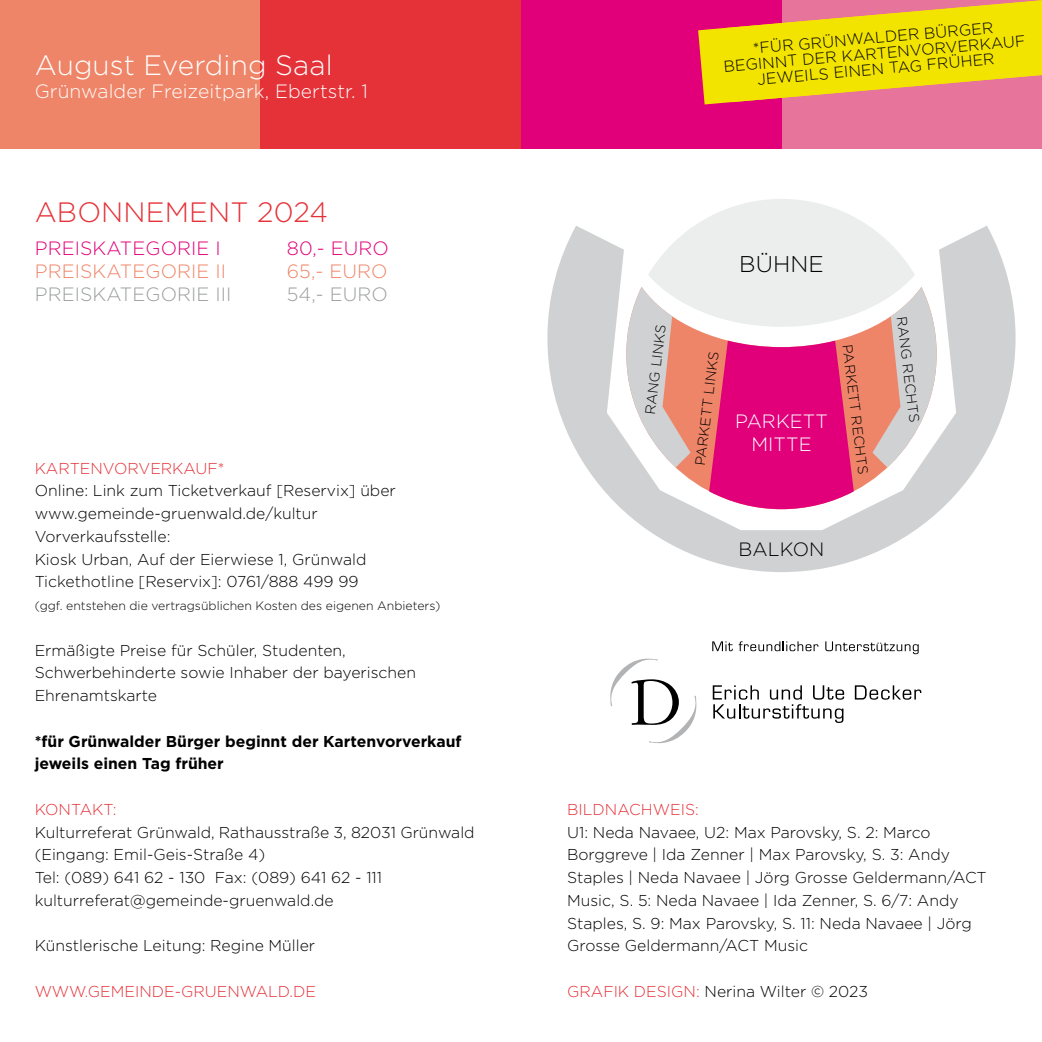
<style>
.page{position:relative;width:1042px;height:1042px;background:#fff}
.page>*{position:absolute;margin:0;border:0;box-sizing:border-box;transform-origin:0 0}
.t1{font:300 28px "Gotham";letter-spacing:.005em;color:#fff}
.t2{font:300 28px "Gotham";color:#e53138}
.t3{font:300 22.75px "Gotham";color:#000}
.t4{font:300 19.25px "Gotham";letter-spacing:.005em;color:#fff}
.t5{font:300 19.25px "Gotham";color:#9c9e9f}
.t6{font:300 19.25px "Gotham";color:#ef8568}
.t7{font:300 19.25px "Gotham";color:#e2007a}
.t8{font:300 19.25px "Gotham";color:#000}
.t9{font:300 15.75px/22.8px "Gotham";color:#000}
.t10{font:300 15.75px "Gotham";color:#e53138}
.t11{font:700 15.75px/22.8px "Gotham";color:#000}
.t12{font:300 14px "Gotham";color:#000}
.t13{font:300 12.25px "Gotham";color:#000}
.s1{color:#e53138}
</style>
<div class="page">
<div style="left:0;top:0;width:260px;height:149px;background:#ef8568"></div>
<div style="left:781px;top:0;width:261px;height:149px;background:#e7759b"></div>
<div style="left:260px;top:0;width:261px;height:149px;background:#e53138"></div>
<div style="left:521px;top:0;width:260px;height:149px;background:#e2007a"></div>
<svg style="left:712px;top:641px;width:106px;height:10px"></svg>
<svg style="left:825px;top:641px;width:93px;height:13px"></svg>
<svg style="left:713px;top:685px;width:131px;height:38px"></svg>
<svg style="left:855px;top:685px;width:66px;height:14px"></svg>
<svg style="left:610px;top:658px;width:87px;height:86px"></svg>
<svg style="left:695px;top:199px;width:173px;height:27px"></svg>
<svg style="left:547px;top:226px;width:468px;height:346px"></svg>
<svg style="left:698px;top:0;width:344px;height:104px"></svg>
<h1 class="t1" style="left:35px;top:49px;width:299px">August Everding Saal</h1>
<p class="t4" style="left:35px;top:80px;width:335px">Grünwalder Freizeitpark, Ebertstr. 1</p>
<h1 class="t2" style="left:35px;top:197px;width:132px">Abonneme</h1>
<h1 class="t2" style="left:208px;top:197px;width:121px">nt 2024</h1>
<p class="t7" style="left:35px;top:238px;width:60px">Preiskategor</p>
<p class="t7" style="left:191px;top:238px;width:28px">ie I</p>
<p class="t7" style="left:287px;top:238px;width:72px">80,- Euro</p>
<p class="t6" style="left:35px;top:261px;width:60px">Preiskategor</p>
<p class="t6" style="left:191px;top:261px;width:29px">ie II</p>
<p class="t6" style="left:287px;top:261px;width:71px">65,- Euro</p>
<p class="t5" style="left:35px;top:284px;width:60px">Preiskategor</p>
<p class="t5" style="left:191px;top:284px;width:29px">ie III</p>
<p class="t5" style="left:287px;top:284px;width:71px">54,- Euro</p>
<p class="t10" style="left:35px;top:459px;width:23px">Karte</p>
<p class="t10" style="left:90px;top:459px;width:25px">nvorverkauf</p>
<p class="t10" style="left:218px;top:459px;width:8px">*</p>
<p class="t9" style="left:35px;top:479px;width:363px">Online: Link zum Ticketverkauf [Reservix] über www.gemeinde-gruenwald.de/kultur Vorverkaufsstelle:<br>Kiosk Urban, Auf der Eierwiese 1, Grünwald Tickethotline [Reservix]: 0761/888 499 99</p>
<p class="t13" style="left:35px;top:599px;width:407px">(ggf. entstehen die vertragsüblichen Kosten des eigenen Anbieters)</p>
<p class="t9" style="left:35px;top:638px;width:383px">Ermäßigte Preise für Schüler, Studenten,<br>Schwerbehinderte sowie I nhaber der bayerischen<br>Ehrenamtskarte</p>
<p class="t11" style="left:35px;top:729px;width:428px">*für Grünwalder Bürger beginnt der Kartenvorverkauf jeweils einen Tag früher</p>
<p class="t10" style="left:35px;top:801px;width:48px">Kontakt</p>
<p class="t10" style="left:113px;top:801px;width:5px">:</p>
<p class="t9" style="left:35px;top:820px;width:441px">Kulturreferat Grünwald, Rathausstraße 3, 82031 Grünwald (Eingang: Emil-Geis-Straße 4)<br>Tel: (089) 641 62 - 130 Fax: (089) 641 62 - 111 kulturreferat@gemeinde-gruenwald.de</p>
<p class="t9" style="left:35px;top:934px;width:282px">Künstlerische Leitung: Regine Müller</p>
<p class="t10" style="left:35px;top:983px;width:18px">www</p>
<p class="t10" style="left:85px;top:983px;width:16px">.geme</p>
<p class="t10" style="left:135px;top:983px;width:59px">inde-grue</p>
<p class="t10" style="left:227px;top:983px;width:26px">nwald</p>
<p class="t10" style="left:290px;top:983px;width:15px">.de</p>
<p class="t9" style="left:752px;top:37px;width:109px;rotate:-5deg">*Für Gr ünwalder</p>
<p class="t9" style="left:923px;top:22px;width:35px;rotate:-5deg">Bürger</p>
<p class="t9" style="left:757px;top:52px;width:56px;rotate:-5deg">innt der</p>
<p class="t9" style="left:840px;top:45px;width:22px;rotate:-5deg">Karte</p>
<p class="t9" style="left:896px;top:40px;width:24px;rotate:-5deg">nvorverkauf</p>
<p class="t9" style="left:756px;top:68px;width:15px;rotate:-5deg">jewe</p>
<p class="t9" style="left:803px;top:64px;width:168px;rotate:-5deg">ils einen Tag fr üher</p>
<p class="t12" style="left:642px;top:413px;width:81px;rotate:-83deg">ra ng links</p>
<h2 class="t3" style="left:739px;top:252px;width:82px">bühne</h2>
<p class="t12" style="left:701px;top:393px;width:33px;rotate:-83deg">l inks</p>
<p class="t12" style="left:855px;top:343px;width:11px;rotate:83deg">parkett</p>
<p class="t12" style="left:864px;top:415px;width:10px;rotate:83deg">rechts</p>
<p class="t12" style="left:692px;top:465px;width:11px;rotate:-83deg">parkett</p>
<p class="t4" style="left:735px;top:411px;width:14px">parkett</p>
<p class="t4" style="left:751px;top:434px;width:36px">mitte</p>
<p class="t8" style="left:738px;top:539px;width:15px">balko</p>
<p class="t8" style="left:809px;top:539px;width:17px">n</p>
<p class="t12" style="left:909px;top:315px;width:58px;rotate:83deg">ra ngrechts</p>
<p class="t10" style="left:567px;top:801px;width:64px">Bildnachwe</p>
<p class="t10" style="left:681px;top:801px;width:20px">is:</p>
<p class="t9" style="left:567px;top:820px;width:421px">U1: N eda Navaee, U2: Max Parovsky, S. 2: Marco Borggreve | I da Zenner | Max Parovsky, S. 3: Andy Staples | Neda Navaee | Jörg Grosse Geldermann/ACT Music, S. 5: Neda Navaee | Ida Zenner, S. 6/7: Andy Staples, S. 9: Max Parovsky, S. 11: Neda Navaee | Jörg Grosse Geldermann/ACT Music</p>
<p class="t10" style="left:567px;top:983px;width:13px">graf</p>
<p class="t10" style="left:614px;top:983px;width:32px">ik des</p>
<p class="t9" style="left:667px;top:980px;width:203px"><span class="s1">ig n:</span> Nerina Wilter © 2023</p>
</div>
